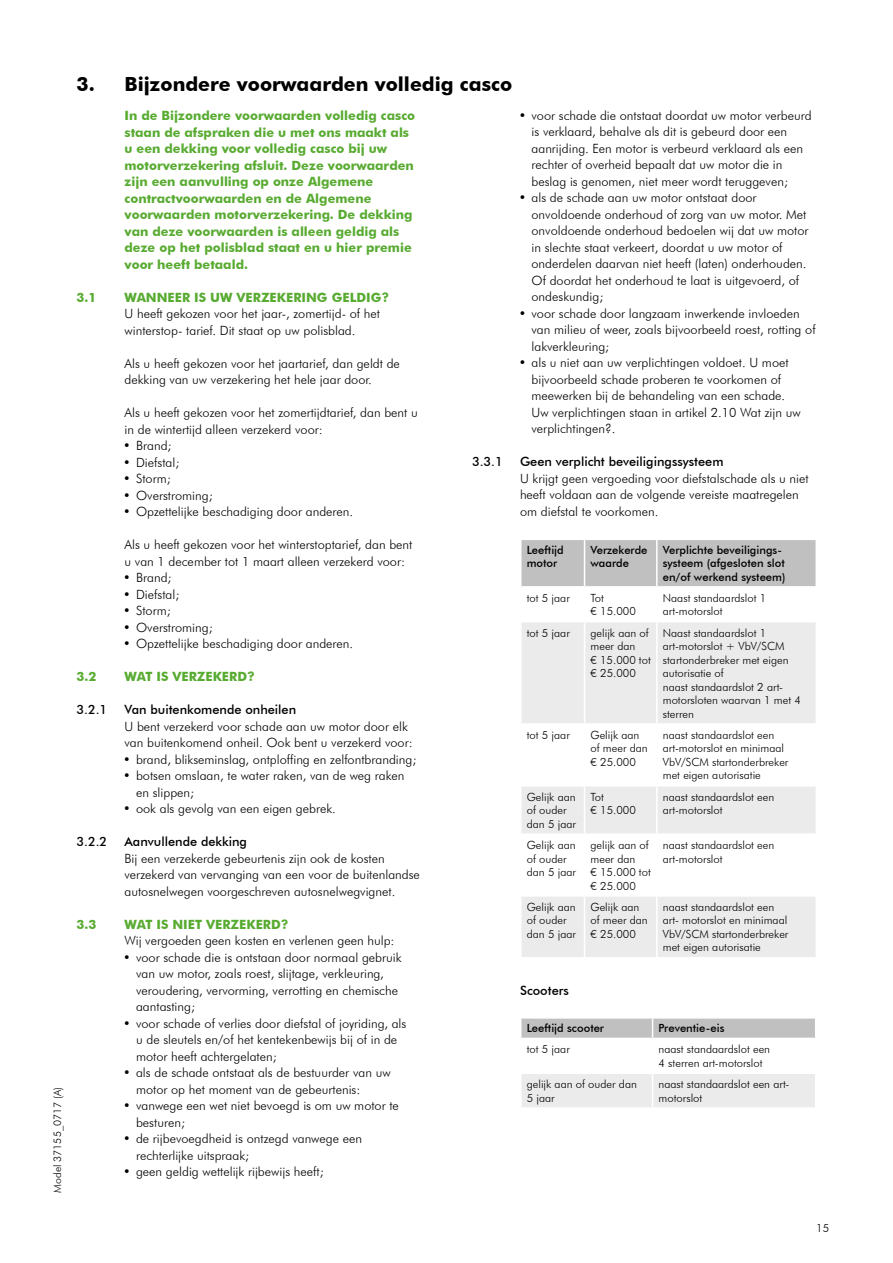
<style>
.page{position:relative;width:893px;height:1263px;background:#fff}
.page>*{position:absolute;margin:0;border:0;box-sizing:border-box;transform-origin:0 0}
.t1{font:700 19.5px "Futura BT";color:#000}
.t2{font:300 12.75px/16.5px "Futura BT";color:#000}
.t3{font:700 12.75px/16.5px "Futura BT";color:#58ab31}
.t4{font:500 12.75px "Futura BT";color:#000}
.t5{font:300 11.25px/13.5px "Futura BT";color:#000}
.t6{font:500 11.25px/13.5px "Futura BT";color:#000}
.t7{font:300 10.5px "Futura BT";color:#000}
</style>
<div class="page">
<div style="left:521px;top:540px;width:294px;height:46px;background:#c1c0c0"></div>
<svg style="left:522px;top:622px;width:293px;height:335px;fill:#ebebeb"></svg>
<hr style="left:584px;top:540px;width:1px;height:46px;background:#fff">
<hr style="left:656px;top:540px;width:2px;height:46px;background:#fff">
<hr style="left:584px;top:622px;width:1px;height:101px;background:#fff">
<hr style="left:656px;top:622px;width:2px;height:101px;background:#fff">
<hr style="left:520px;top:723px;width:64px;height:2px;background:#fff">
<hr style="left:584px;top:723px;width:73px;height:2px;background:#fff">
<hr style="left:584px;top:725px;width:1px;height:60px;background:#fff">
<hr style="left:657px;top:723px;width:160px;height:2px;background:#fff">
<hr style="left:656px;top:725px;width:2px;height:60px;background:#fff">
<hr style="left:520px;top:785px;width:64px;height:1px;background:#fff">
<hr style="left:584px;top:785px;width:73px;height:1px;background:#fff">
<hr style="left:584px;top:786px;width:1px;height:47px;background:#fff">
<hr style="left:657px;top:785px;width:160px;height:1px;background:#fff">
<hr style="left:656px;top:786px;width:2px;height:47px;background:#fff">
<hr style="left:520px;top:833px;width:64px;height:2px;background:#fff">
<hr style="left:584px;top:833px;width:73px;height:2px;background:#fff">
<hr style="left:584px;top:835px;width:1px;height:60px;background:#fff">
<hr style="left:657px;top:833px;width:160px;height:2px;background:#fff">
<hr style="left:656px;top:835px;width:2px;height:60px;background:#fff">
<hr style="left:520px;top:895px;width:64px;height:2px;background:#fff">
<hr style="left:584px;top:895px;width:73px;height:2px;background:#fff">
<hr style="left:584px;top:897px;width:1px;height:60px;background:#fff">
<hr style="left:657px;top:895px;width:160px;height:2px;background:#fff">
<hr style="left:656px;top:897px;width:2px;height:60px;background:#fff">
<div style="left:522px;top:1074px;width:293px;height:33px;background:#ebebeb"></div>
<svg style="left:521px;top:1018px;width:295px;height:20px;background:#c4c3c3"></svg>
<hr style="left:652px;top:1074px;width:1px;height:33px;background:#fff">
<p class="t7" style="left:51px;top:1193px;width:107px;rotate:-90deg">Model 37155_0717 (A)</p>
<h1 class="t1" style="left:77px;top:73px;width:437px">3. Bijzondere voorwaarden volledig casco</h1>
<p class="t3" style="left:125px;top:107px;width:292px">In de Bijzondere voorwaarden volledig casco staan de afspraken die u met ons maakt als u een dekking voor volledig casco bij uw motorverzekering afsluit. Deze voorwaarden zijn een aanvulling op onze Algemene contractvoorwaarden en de Algemene voorwaarden motorverzekering. De dekking van deze voorwaarden is alleen geldig als deze op het polisblad staat en u hier premie voor heeft betaald.</p>
<p class="t3" style="left:77px;top:289px;width:21px">3.1</p>
<p class="t3" style="left:125px;top:289px;width:266px">WANNEER IS UW VERZEKERING GELDIG?</p>
<p class="t2" style="left:125px;top:305px;width:257px">U heeft gekozen voor het jaar-, zomertijd- of het winterstop- tarief. Dit staat op uw polisblad.</p>
<p class="t2" style="left:125px;top:355px;width:277px">Als u heeft gekozen voor het jaartarief, dan geldt de dekking van uw verzekering het hele jaar door.</p>
<p class="t2" style="left:125px;top:404px;width:295px">Als u heeft gekozen voor het zomertijdtarief, dan bent u in de wintertijd alleen verzekerd voor:</p>
<p class="t2" style="left:123px;top:437px;width:50px">• Brand;</p>
<p class="t2" style="left:123px;top:454px;width:58px">• Diefstal;</p>
<p class="t2" style="left:123px;top:470px;width:49px">• Storm;</p>
<p class="t2" style="left:123px;top:487px;width:91px">• Overstroming;</p>
<p class="t2" style="left:123px;top:503px;width:231px">• Opzettelijke beschadiging door anderen.</p>
<p class="t2" style="left:125px;top:536px;width:289px">Als u heeft gekozen voor het winterstoptarief, dan bent u van 1 december tot 1 maart alleen verzekerd voor:</p>
<p class="t2" style="left:123px;top:569px;width:50px">• Brand;</p>
<p class="t2" style="left:123px;top:586px;width:58px">• Diefstal;</p>
<p class="t2" style="left:123px;top:602px;width:49px">• Storm;</p>
<p class="t2" style="left:123px;top:619px;width:91px">• Overstroming;</p>
<p class="t2" style="left:123px;top:635px;width:231px">• Opzettelijke beschadiging door anderen.</p>
<p class="t3" style="left:77px;top:668px;width:21px">3.2</p>
<p class="t3" style="left:125px;top:668px;width:132px">WAT IS VERZEKERD?</p>
<p class="t4" style="left:77px;top:702px;width:32px">3.2.1</p>
<p class="t4" style="left:125px;top:702px;width:173px">Van buitenkomende onheilen</p>
<p class="t2" style="left:125px;top:718px;width:290px">U bent verzekerd voor schade aan uw motor door elk van buitenkomend onheil. Ook bent u verzekerd voor:</p>
<p class="t2" style="left:123px;top:751px;width:295px">• brand, blikseminslag, ontploffing en zelfontbranding;</p>
<p class="t2" style="left:136px;top:767px;width:270px;text-indent:-13px">• botsen omslaan, te water raken, van de weg raken en slippen;</p>
<p class="t2" style="left:123px;top:800px;width:214px">• ook als gevolg van een eigen gebrek.</p>
<p class="t4" style="left:77px;top:834px;width:32px">3.2.2</p>
<p class="t4" style="left:125px;top:834px;width:124px">Aanvullende dekking</p>
<p class="t2" style="left:125px;top:850px;width:297px">Bij een verzekerde gebeurtenis zijn ook de kosten verzekerd van vervanging van een voor de buitenlandse autosnelwegen voorgeschreven autosnelwegvignet.</p>
<p class="t3" style="left:77px;top:916px;width:21px">3.3</p>
<p class="t3" style="left:125px;top:916px;width:166px">WAT IS NIET VERZEKERD?</p>
<p class="t2" style="left:125px;top:932px;width:272px">Wij vergoeden geen kosten en verlenen geen hulp:</p>
<p class="t2" style="left:136px;top:949px;width:267px;text-indent:-13px">• voor schade die is ontstaan door normaal gebruik van uw motor, zoals roest, slijtage, verkleuring, veroudering, vervorming, verrotting en chemische aantasting;</p>
<p class="t2" style="left:136px;top:1015px;width:272px;text-indent:-13px">• voor schade of verlies door diefstal of joyriding, als u de sleutels en/of het kentekenbewijs bij of in de motor heeft achtergelaten;</p>
<p class="t2" style="left:136px;top:1064px;width:256px;text-indent:-13px">• als de schade ontstaat als de bestuurder van uw motor op het moment van de gebeurtenis:</p>
<p class="t2" style="left:136px;top:1097px;width:264px;text-indent:-13px">• vanwege een wet niet bevoegd is om uw motor te besturen;</p>
<p class="t2" style="left:136px;top:1130px;width:228px;text-indent:-13px">• de rijbevoegdheid is ontzegd vanwege een rechterlijke uitspraak;</p>
<p class="t2" style="left:123px;top:1163px;width:202px">• geen geldig wettelijk rijbewijs heeft;</p>
<p class="t2" style="left:531px;top:107px;width:282px;text-indent:-13px">• voor schade die ontstaat doordat uw motor verbeurd is verklaard, behalve als dit is gebeurd door een aanrijding. Een motor is verbeurd verklaard als een rechter of overheid bepaalt dat uw motor die in beslag is genomen, niet meer wordt teruggeven;</p>
<p class="t2" style="left:531px;top:190px;width:278px;text-indent:-13px">• als de schade aan uw motor ontstaat door onvoldoende onderhoud of zorg van uw motor. Met onvoldoende onderhoud bedoelen wij dat uw motor in slechte staat verkeert, doordat u uw motor of onderdelen daarvan niet heeft (laten) onderhouden.<br>Of doordat het onderhoud te laat is uitgevoerd, of ondeskundig;</p>
<p class="t2" style="left:531px;top:305px;width:286px;text-indent:-13px">• voor schade door langzaam inwerkende invloeden van milieu of weer, zoals bijvoorbeeld roest, rotting of lakverkleuring;</p>
<p class="t2" style="left:531px;top:354px;width:271px;text-indent:-13px">• als u niet aan uw verplichtingen voldoet. U moet bijvoorbeeld schade proberen te voorkomen of meewerken bij de behandeling van een schade.<br>Uw verplichtingen staan in artikel 2.10 Wat zijn uw verplichtingen?.</p>
<p class="t4" style="left:472px;top:454px;width:32px">3.3.1</p>
<p class="t4" style="left:520px;top:454px;width:205px">Geen verplicht beveiligingssysteem</p>
<p class="t2" style="left:520px;top:470px;width:290px">U krijgt geen vergoeding voor diefstalschade als u niet heeft voldaan aan de volgende vereiste maatregelen om diefstal te voorkomen.</p>
<p class="t6" style="left:527px;top:543px;width:39px">Leeftijd motor</p>
<p class="t6" style="left:590px;top:543px;width:59px">Verzekerde waarde</p>
<p class="t6" style="left:663px;top:543px;width:124px">Verplichte beveiligings&shy;systeem (afgesloten slot en/of werkend systeem)</p>
<p class="t5" style="left:527px;top:591px;width:45px">tot 5 jaar</p>
<p class="t5" style="left:590px;top:591px;width:47px">Tot<br>€ 15.000</p>
<p class="t5" style="left:663px;top:591px;width:105px">Naast standaardslot 1 art-motorslot</p>
<p class="t5" style="left:527px;top:626px;width:45px">tot 5 jaar</p>
<p class="t5" style="left:590px;top:626px;width:62px">gelijk aan of meer dan<br>€ 15.000 tot € 25.000</p>
<p class="t5" style="left:663px;top:626px;width:140px">Naast standaardslot 1 art-motorslot + VbV/SCM startonderbreker met eigen autorisatie of<br>naast standaardslot 2 art&shy;motorsloten waarvan 1 met 4 sterren</p>
<p class="t5" style="left:527px;top:728px;width:45px">tot 5 jaar</p>
<p class="t5" style="left:590px;top:728px;width:59px">Gelijk aan of meer dan € 25.000</p>
<p class="t5" style="left:663px;top:728px;width:127px">naast standaardslot een art-motorslot en minimaal<br>VbV/SCM startonderbreker met eigen autorisatie</p>
<p class="t5" style="left:527px;top:790px;width:51px">Gelijk aan of ouder dan 5 jaar</p>
<p class="t5" style="left:590px;top:790px;width:47px">Tot<br>€ 15.000</p>
<p class="t5" style="left:663px;top:790px;width:113px">naast standaardslot een art-motorslot</p>
<p class="t5" style="left:527px;top:838px;width:51px">Gelijk aan of ouder dan 5 jaar</p>
<p class="t5" style="left:590px;top:838px;width:62px">gelijk aan of meer dan<br>€ 15.000 tot € 25.000</p>
<p class="t5" style="left:663px;top:838px;width:113px">naast standaardslot een art-motorslot</p>
<p class="t5" style="left:527px;top:900px;width:51px">Gelijk aan of ouder dan 5 jaar</p>
<p class="t5" style="left:590px;top:900px;width:59px">Gelijk aan of meer dan € 25.000</p>
<p class="t5" style="left:663px;top:900px;width:127px">naast standaardslot een art- motorslot en minimaal<br>VbV/SCM startonderbreker met eigen autorisatie</p>
<p class="t4" style="left:520px;top:982px;width:50px">Scooters</p>
<p class="t6" style="left:527px;top:1021px;width:79px">Leeftijd scooter</p>
<p class="t6" style="left:658px;top:1021px;width:67px">Preventie-eis</p>
<p class="t5" style="left:527px;top:1042px;width:45px">tot 5 jaar</p>
<p class="t5" style="left:659px;top:1042px;width:113px">naast standaardslot een<br>4 sterren art-motorslot</p>
<p class="t5" style="left:527px;top:1077px;width:112px">gelijk aan of ouder dan<br>5 jaar</p>
<p class="t5" style="left:659px;top:1077px;width:132px">naast standaardslot een art&shy;motorslot</p>
<p class="t5" style="left:816px;top:1221px;width:14px">15</p>
</div>
